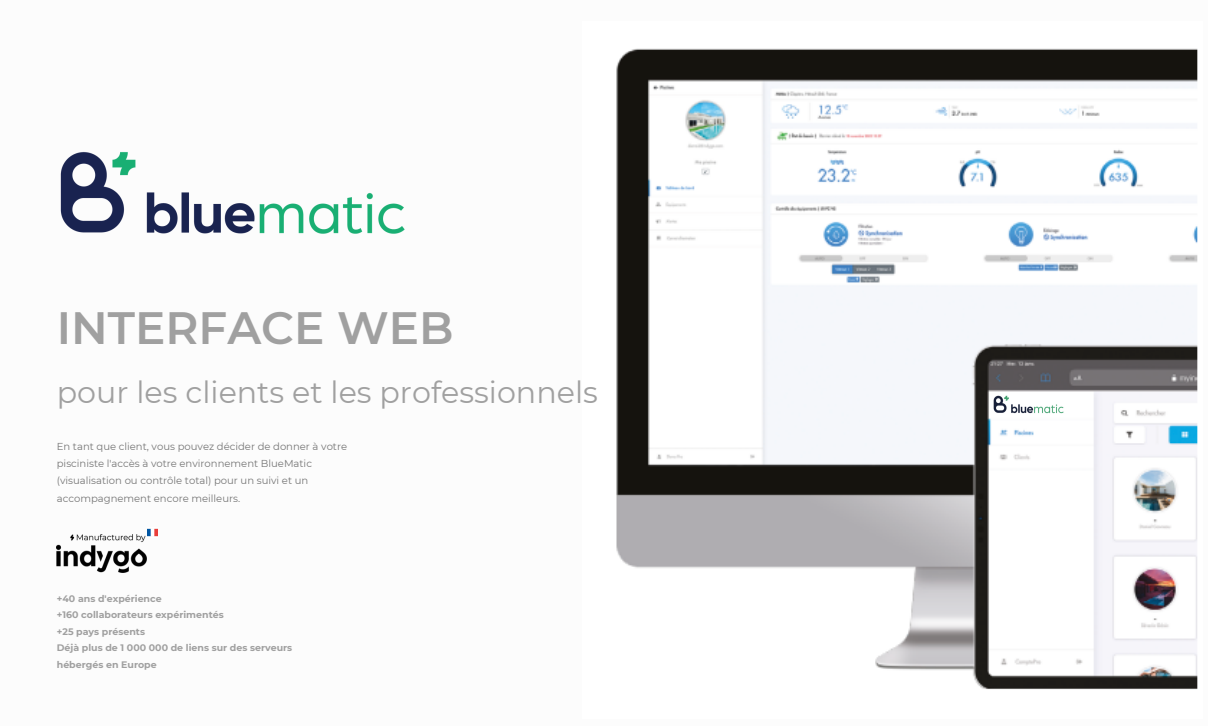
<style>
.page{position:relative;width:1208px;height:726px;background:#fff}
.page>*{position:absolute;margin:0;border:0;box-sizing:border-box;transform-origin:0 0}
.t1{font:600 45.2px "Montserrat";color:#a0a0a0}
.t2{font:30.2px "Montserrat";color:#a0a0a0}
.t3{font:10.1px/17.3px "Montserrat";color:#767676}
.t4{font:700 9.4px/16.5px "Montserrat";color:#a0a0a0}
</style>
<div class="page">
<img style="left:616px;top:48px;width:582px;height:641px">
<img style="left:993px;top:395px;width:71px;height:19px">
<div style="left:604px;top:592px;width:213px;height:88px;background:#fff"></div>
<img style="left:60px;top:151px;width:345px;height:83px">
<img style="left:57px;top:534px;width:89px;height:39px">
<svg style="left:147px;top:528px;width:10px;height:9px"></svg>
<h1 class="t1" style="left:57px;top:301px;width:398px">INTERFACE WEB</h1>
<h2 class="t2" style="left:57px;top:374px;width:542px">pour les clients et les professionnels</h2>
<p class="t3" style="left:57px;top:437px;width:292px">En tant que client, vous pouvez décider de donner à votre pisciniste l'accès à votre environnement BlueMatic (visualisation ou contrôle total) pour un suivi et un accompagnement encore meilleurs.</p>
<h3 class="t4" style="left:57px;top:590px;width:237px">+40 ans d'expérience<br>+160 collaborateurs expérimentés<br>+25 pays présents<br>Déjà plus de 1 000 000 de liens sur des serveurs hébergés en Europe</h3>
</div>
